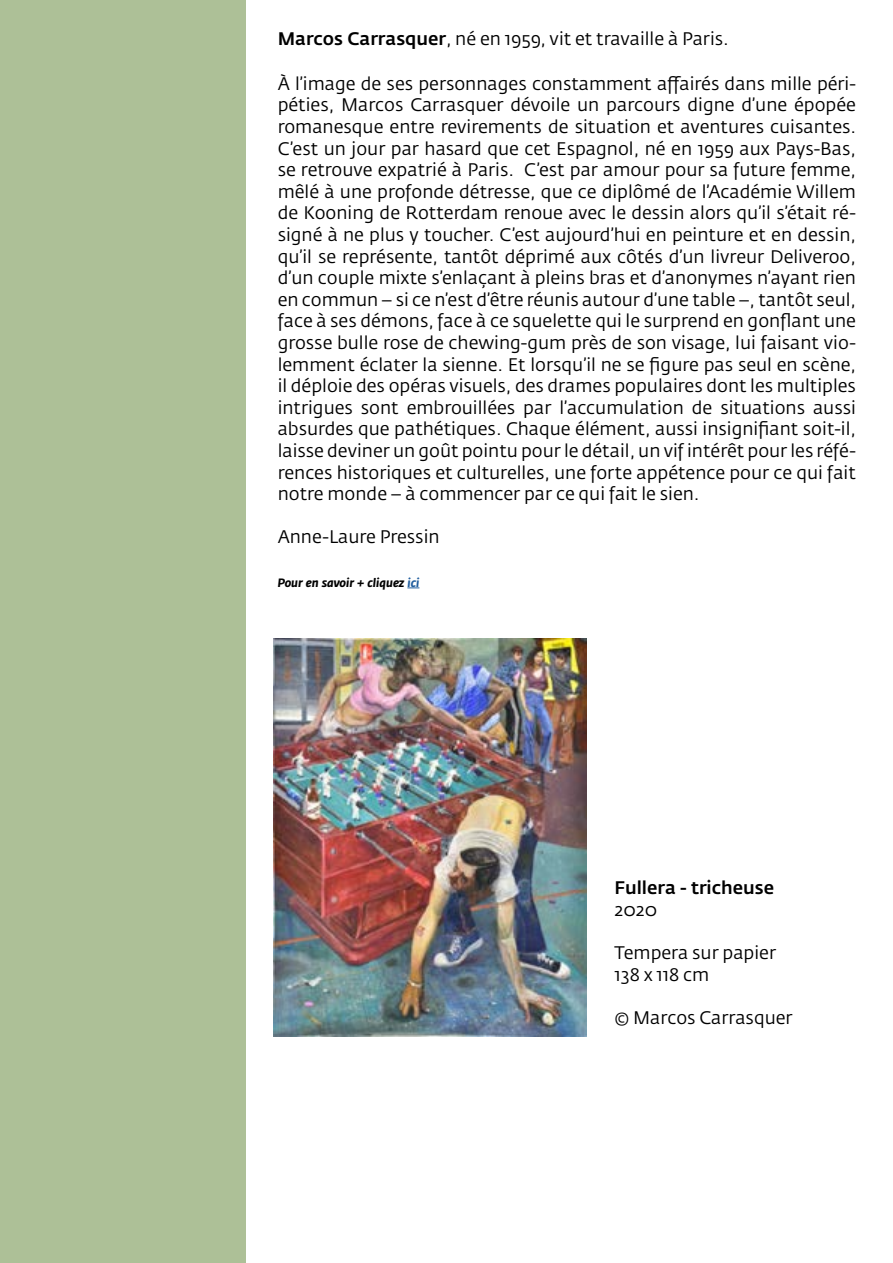
<style>
.page{position:relative;width:893px;height:1263px;background:#fff}
.page>*{position:absolute;margin:0;border:0;box-sizing:border-box;transform-origin:0 0}
.t1{font:18px/21.6px "Fedra Sans Std";color:#000;text-align:justify}
.t2{font:500 18px "Fedra Sans Std";color:#000}
.t3{font:italic 700 12px "Fedra Sans Std";color:#000}
.s1{font-weight:500}
.s2{color:#215e9e}
</style>
<div class="page">
<div style="left:0;top:0;width:246px;height:1263px;background:#adc097"></div>
<svg style="left:407px;top:588px;width:12px;height:1px"></svg>
<img style="left:273px;top:638px;width:314px;height:398px">
<p class="t1" style="left:278px;top:28px;width:453px"><span class="s1">Marcos Carrasquer</span>, né en 1959, vit et travaille à Paris.</p>
<p class="t1" style="left:278px;top:73px;width:580px">À l’image de ses personnages constamment affairés dans mille péri&shy;péties, Marcos Carrasquer dévoile un parcours digne d’une épopée romanesque entre revirements de situation et aventures cuisantes.<br>C’est un jour par hasard que cet Espagnol, né en 1959 aux Pays-Bas, se retrouve expatrié à Paris. C’est par amour pour sa future femme, mêlé à une profonde détresse, que ce diplômé de l’Académie Willem de Kooning de Rotterdam renoue avec le dessin alors qu’il s’était ré&shy;signé à ne plus y toucher. C’est aujourd’hui en peinture et en dessin, qu’il se représente, tantôt déprimé aux côtés d’un livreur Deliveroo, d’un couple mixte s’enlaçant à pleins bras et d’anonymes n’ayant rien en commun – si ce n’est d’être réunis autour d’une table –, tantôt seul, face à ses démons, face à ce squelette qui le surprend en gonflant une grosse bulle rose de chewing-gum près de son visage, lui faisant vio&shy;lemment éclater la sienne. Et lorsqu’il ne se figure pas seul en scène, il déploie des opéras visuels, des drames populaires dont les multiples intrigues sont embrouillées par l’accumulation de situations aussi absurdes que pathétiques. Chaque élément, aussi insignifiant soit-il, laisse deviner un goût pointu pour le détail, un vif intérêt pour les réfé&shy;rences historiques et culturelles, une forte appétence pour ce qui fait notre monde – à commencer par ce qui fait le sien.</p>
<p class="t1" style="left:278px;top:526px;width:163px">Anne-Laure Pressin</p>
<p class="t3" style="left:278px;top:575px;width:143px">Pour en savoir + cliquez <span class="s2">ici</span></p>
<p class="t2" style="left:614px;top:877px;width:161px">Fullera - tricheuse</p>
<p class="t1" style="left:614px;top:899px;width:44px">2020</p>
<p class="t1" style="left:614px;top:942px;width:163px">Tempera sur papier<br>138 x 118 cm</p>
<p class="t1" style="left:614px;top:1007px;width:180px">© Marcos Carrasquer</p>
</div>
